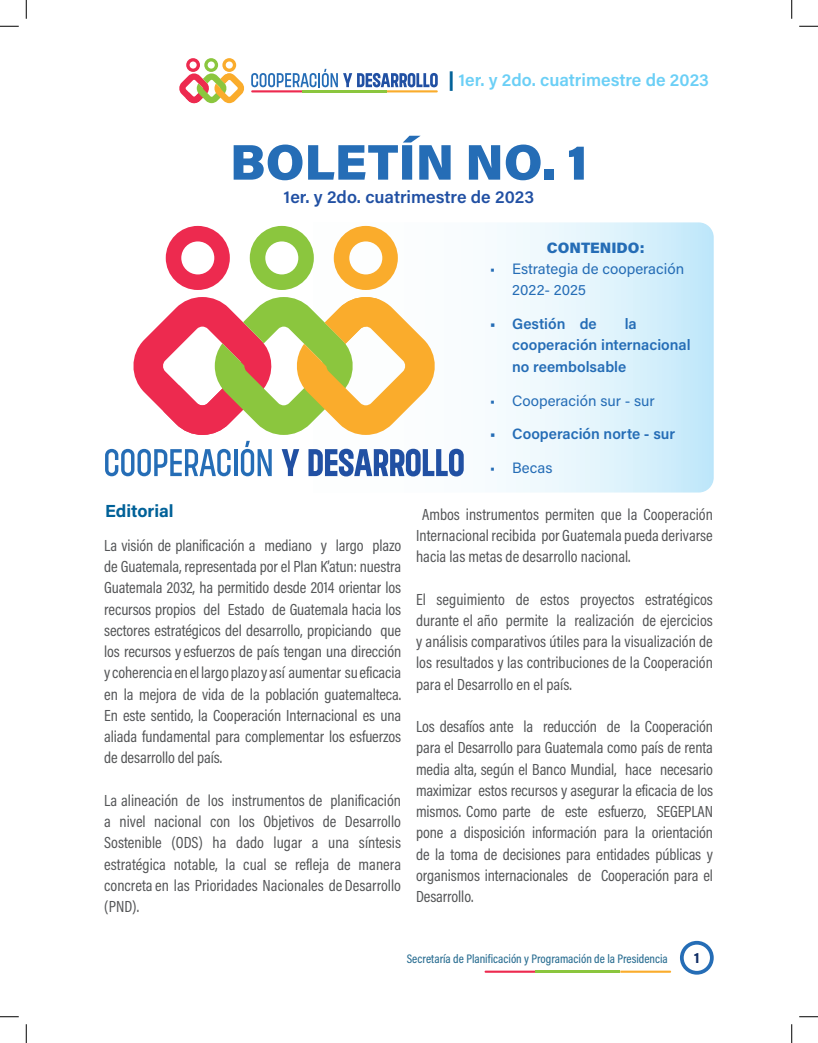
<style>
.page{position:relative;width:818px;height:1043px;background:#fff}
.page>*{position:absolute;margin:0;border:0;box-sizing:border-box;transform-origin:0 0}
.Títulos{font:900 50px "Acumin Pro";color:#256db6}
.t1{font:600 17.5px "Acumin Pro";color:#6bcff6}
.t2{font:600 17.5px "Acumin Pro";color:#2150a3}
.t3{font:700 17.5px "Acumin Pro";color:#006198}
.t4{font:16.25px/21.2px "Acumin Variable Concept";color:#545557;text-align:justify}
.t5{font:600 15px/21.2px "Acumin Pro";color:#256db6}
.t6{font:15px/21.2px "Acumin Pro";color:#256db6}
.t7{font:900 15px "Acumin Pro";color:#256db6}
.t8{font:700 15px "Acumin Pro";color:#112f66}
.t9{font:12.5px "Acumin Variable Concept";color:#296d91}
.s1{font-weight:900;font-size:18.75px;color:#006198}
</style>
<div class="page">
<div style="left:680px;top:940px;width:33px;height:34px;border:4px solid #256db6;border-radius:50%"></div>
<svg style="left:179px;top:58px;width:65px;height:45px"></svg>
<svg style="left:251px;top:69px;width:187px;height:23px"></svg>
<svg style="left:484px;top:970px;width:51px;height:2px"></svg>
<hr style="left:535px;top:970px;width:85px;height:2px;background:#8bc63e">
<svg style="left:620px;top:970px;width:51px;height:2px"></svg>
<svg style="left:110px;top:222px;width:603px;height:270px"></svg>
<svg style="left:250px;top:226px;width:64px;height:64px"></svg>
<svg style="left:166px;top:226px;width:64px;height:64px"></svg>
<svg style="left:334px;top:226px;width:64px;height:64px"></svg>
<svg style="left:130px;top:297px;width:308px;height:138px"></svg>
<svg style="left:105px;top:449px;width:125px;height:27px"></svg>
<hr style="left:234px;top:449px;width:3px;height:27px;background:#256db6">
<svg style="left:241px;top:441px;width:31px;height:35px"></svg>
<svg style="left:281px;top:449px;width:18px;height:27px"></svg>
<svg style="left:308px;top:449px;width:155px;height:27px"></svg>
<svg style="left:0;top:25px;width:19px;height:2px"></svg>
<svg style="left:799px;top:25px;width:19px;height:2px"></svg>
<svg style="left:0;top:1016px;width:19px;height:1px"></svg>
<svg style="left:799px;top:1016px;width:19px;height:1px"></svg>
<svg style="left:25px;top:0;width:2px;height:19px"></svg>
<svg style="left:25px;top:1024px;width:2px;height:18px"></svg>
<svg style="left:791px;top:0;width:1px;height:19px"></svg>
<svg style="left:791px;top:1024px;width:1px;height:18px"></svg>
<p class="t1" style="left:448px;top:68px;width:262px"><span class="s1">|</span> 1er. y 2do. cuatrimestre de 2023</p>
<p class="Títulos" style="left:230px;top:127px;width:359px">BOLETÍN NO. 1</p>
<p class="t2" style="left:283px;top:184px;width:252px">1er. y 2do. cuatrimestre de 2023</p>
<p class="t3" style="left:105px;top:498px;width:70px">Editorial</p>
<p class="t4" style="left:104px;top:534px;width:298px">La visión de planificación a mediano y largo plazo de Guatemala, representada por el Plan K’atun: nuestra Guatemala 2032, ha permitido desde 2014 orientar los recursos propios del Estado de Guatemala hacia los sectores estratégicos del desarrollo, propiciando que los recursos y esfuerzos de país tengan una dirección y coherencia en el largo plazo y así aumentar su eficacia en la mejora de vida de la población guatemalteca.<br>En este sentido, la Cooperación Internacional es una aliada fundamental para complementar los esfuerzos de desarrollo del país.</p>
<p class="t4" style="left:104px;top:789px;width:298px">La alineación de los instrumentos de planificación a nivel nacional con los Objetivos de Desarrollo Sostenible (ODS) ha dado lugar a una síntesis estratégica notable, la cual se refleja de manera concreta en las Prioridades Nacionales de Desarrollo (PND).</p>
<p class="t7" style="left:546px;top:237px;width:99px">CONTENIDO:</p>
<p class="t6" style="left:512px;top:258px;width:173px;text-indent:-22px">• Estrategia de cooperación<br>2022- 2025</p>
<p class="t5" style="left:489px;top:313px;width:109px">• Gestión de</p>
<p class="t5" style="left:512px;top:313px;width:180px;text-indent:112px">la cooperación internacional no reembolsable</p>
<p class="t6" style="left:489px;top:389px;width:167px">• Cooperación sur - sur</p>
<p class="t5" style="left:489px;top:423px;width:187px">• Cooperación norte - sur</p>
<p class="t6" style="left:489px;top:456px;width:64px">• Becas</p>
<p class="t4" style="left:416px;top:502px;width:298px;text-indent:6px">Ambos instrumentos permiten que la Cooperación Internacional recibida por Guatemala pueda derivarse hacia las metas de desarrollo nacional.</p>
<p class="t4" style="left:416px;top:587px;width:298px">El seguimiento de estos proyectos estratégicos durante el año permite la realización de ejercicios y análisis comparativos útiles para la visualización de los resultados y las contribuciones de la Cooperación para el Desarrollo en el país.</p>
<p class="t4" style="left:416px;top:715px;width:298px">Los desafíos ante la reducción de la Cooperación para el Desarrollo para Guatemala como país de renta media alta, según el Banco Mundial, hace necesario maximizar estos recursos y asegurar la eficacia de los mismos. Como parte de este esfuerzo, SEGEPLAN pone a disposición información para la orientación de la toma de decisiones para entidades públicas y organismos internacionales de Cooperación para el Desarrollo.</p>
<p class="t9" style="left:407px;top:949px;width:262px">Secretaría de Planificación y Programación de la Presidencia</p>
<p class="t8" style="left:693px;top:947px;width:7px">1</p>
</div>
